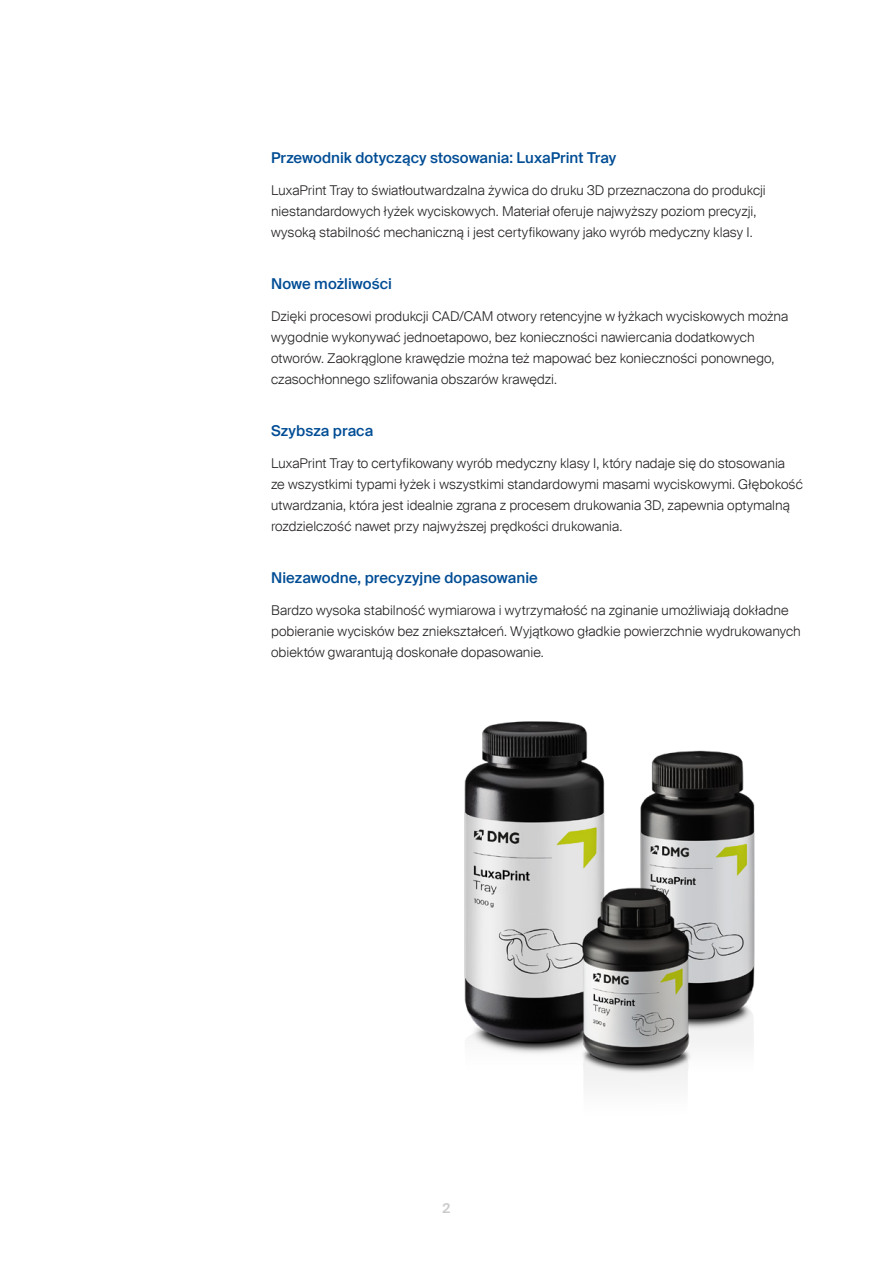
<style>
.page{position:relative;width:893px;height:1263px;background:#fff}
.page>*{position:absolute;margin:0;border:0;box-sizing:border-box;transform-origin:0 0}
.t1{font:500 15px "Suisse Intl";letter-spacing:.005em;color:#004d95}
.t2{font:300 13.5px/21px "Suisse Intl";letter-spacing:.005em;color:#231f20}
.t3{font:600 13.5px "Suisse Intl";color:#cacaca}
</style>
<div class="page">
<img style="left:464px;top:721px;width:291px;height:364px">
<p class="t1" style="left:271px;top:149px;width:347px">Przewodnik dotyczący stosowania: LuxaPrint Tray</p>
<p class="t2" style="left:271px;top:179px;width:496px">LuxaPrint Tray to światłoutwardzalna żywica do druku 3D przeznaczona do produkcji niestandardowych łyżek wyciskowych. Materiał oferuje najwyższy poziom precyzji, wysoką stabilność mechaniczną i jest certyfikowany jako wyrób medyczny klasy I.</p>
<p class="t1" style="left:271px;top:275px;width:123px">Nowe możliwości</p>
<p class="t2" style="left:271px;top:305px;width:519px">Dzięki procesowi produkcji CAD/CAM otwory retencyjne w łyżkach wyciskowych można wygodnie wykonywać jednoetapowo, bez konieczności nawiercania dodatkowych otworów. Zaokrąglone krawędzie można też mapować bez konieczności ponownego, czasochłonnego szlifowania obszarów krawędzi.</p>
<p class="t1" style="left:271px;top:422px;width:104px">Szybsza praca</p>
<p class="t2" style="left:271px;top:452px;width:533px">LuxaPrint Tray to certyfikowany wyrób medyczny klasy I, który nadaje się do stosowania<br>ze wszystkimi typami łyżek i wszystkimi standardowymi masami wyciskowymi. Głębokość utwardzania, która jest idealnie zgrana z procesem drukowania 3D, zapewnia optymalną rozdzielczość nawet przy najwyższej prędkości drukowania.</p>
<p class="t1" style="left:271px;top:569px;width:268px">Niezawodne, precyzyjne dopasowanie</p>
<p class="t2" style="left:271px;top:599px;width:531px">Bardzo wysoka stabilność wymiarowa i wytrzymałość na zginanie umożliwiają dokładne pobieranie wycisków bez zniekształceń. Wyjątkowo gładkie powierzchnie wydrukowanych obiektów gwarantują doskonałe dopasowanie.</p>
<p class="t3" style="left:443px;top:1200px;width:9px">2</p>
</div>
